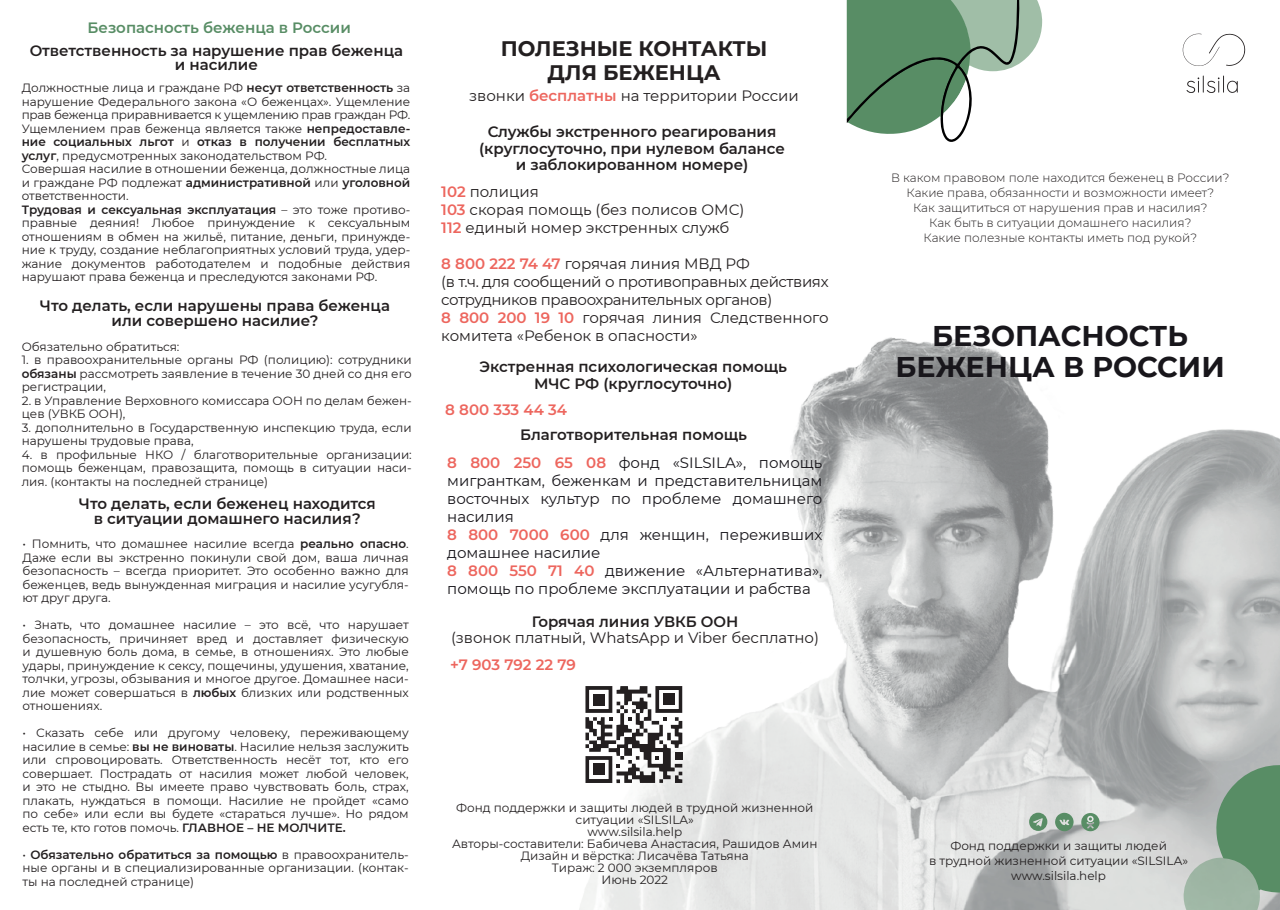
<style>
.page{position:relative;width:1280px;height:910px;background:#fff}
.page>*{position:absolute;margin:0;border:0;box-sizing:border-box;transform-origin:0 0}
.t1{font:700 28.5px/31.5px "Montserrat";color:#18161b;text-align:center}
.t2{font:700 21px/24px "Montserrat";color:#231f20;text-align:center}
.t3{font:600 15px/16.5px "Montserrat";color:#231f20;text-align:center}
.t4{font:15px/18px "Montserrat";color:#18161b}
.t5{font:15px/18px "Montserrat";letter-spacing:-.025em;color:#231f20}
.t6{font:15px/18px "Montserrat";color:#231f20}
.t7{font:600 15px "Montserrat";color:#588d65}
.t8{font:600 15px "Montserrat";color:#ed665e}
.t9{font:12px/13.5px "Montserrat";color:#231f20;text-align:justify}
.t10{font:300 12px/15px "Montserrat";color:#231f20;text-align:center}
.s1{font-weight:600}
.s2{font-weight:600;color:#ed665e}
</style>
<div class="page">
<img style="left:579px;top:337px;width:701px;height:573px">
<svg style="left:1183px;top:34px;width:62px;height:32px"></svg>
<svg style="left:1186px;top:76px;width:52px;height:17px"></svg>
<svg style="left:847px;top:0;width:195px;height:142px"></svg>
<svg style="left:585px;top:686px;width:97px;height:97px"></svg>
<div style="left:593px;top:694px;width:11px;height:11px;background:#231f20"></div>
<div style="left:663px;top:694px;width:12px;height:11px;background:#231f20"></div>
<div style="left:593px;top:764px;width:11px;height:11px;background:#231f20"></div>
<svg style="left:1081px;top:813px;width:18px;height:18px"></svg>
<svg style="left:1055px;top:813px;width:18px;height:18px"></svg>
<svg style="left:1029px;top:813px;width:18px;height:18px"></svg>
<svg style="left:1184px;top:764px;width:96px;height:146px;background:#89a590"></svg>
<p class="t7" style="left:88px;top:17px;width:265px">Безопасность беженца в России</p>
<p class="t3" style="left:30px;top:43px;width:375px;line-height:13.5px">Ответственность за нарушение прав беженца и насилие</p>
<p class="t9" style="left:22px;top:81px;width:390px;text-align:left">Должностные лица и граждане РФ <span class="s1">несут ответственность</span> за нарушение Федерального закона «О беженцах». Ущемление прав беженца приравнивается к ущемлению прав граждан РФ.<br>Ущемлением прав беженца является также <span class="s1">непредоставле&shy;ние социальных льгот</span> и <span class="s1">отказ в получении бесплатных услуг</span>, предусмотренных законодательством РФ.<br>Совершая насилие в отношении беженца, должностные лица и граждане РФ подлежат <span class="s1">административной</span> или <span class="s1">уголовной </span>ответственности.<br><span class="s1">Трудовая и сексуальная эксплуатация</span> – это тоже противо&shy;правные деяния! Любое принуждение к сексуальным отношениям в обмен на жильё, питание, деньги, принужде&shy;ние к труду, создание неблагоприятных условий труда, удер&shy;жание документов работодателем и подобные действия нарушают права беженца и преследуются законами РФ.</p>
<p class="t3" style="left:40px;top:297px;width:351px;line-height:15px">Что делать, если нарушены права беженца или совершено насилие?</p>
<p class="t9" style="left:22px;top:339px;width:159px">Обязательно обратиться:</p>
<p class="t9" style="left:22px;top:353px;width:392px">1. в правоохранительные органы РФ (полицию): сотрудники <span class="s1">обязаны</span> рассмотреть заявление в течение 30 дней со дня его регистрации,</p>
<p class="t9" style="left:22px;top:393px;width:392px">2. в Управление Верховного комиссара ООН по делам бежен&shy;цев (УВКБ ООН),</p>
<p class="t9" style="left:22px;top:420px;width:392px">3. дополнительно в Государственную инспекцию труда, если нарушены трудовые права,</p>
<p class="t9" style="left:22px;top:447px;width:392px">4. в профильные НКО / благотворительные организации: помощь беженцам, правозащита, помощь в ситуации наси&shy;лия. (контакты на последней странице)</p>
<p class="t3" style="left:79px;top:496px;width:298px;line-height:15px">Что делать, если беженец находится в ситуации домашнего насилия?</p>
<p class="t9" style="left:22px;top:537px;width:388px">• Помнить, что домашнее насилие всегда <span class="s1">реально опасно</span>.<br>Даже если вы экстренно покинули свой дом, ваша личная безопасность – всегда приоритет. Это особенно важно для беженцев, ведь вынужденная миграция и насилие усугубля&shy;ют друг друга.</p>
<p class="t9" style="left:22px;top:618px;width:388px">• Знать, что домашнее насилие – это всё, что нарушает безопасность, причиняет вред и доставляет физическую и душевную боль дома, в семье, в отношениях. Это любые удары, принуждение к сексу, пощечины, удушения, хватание, толчки, угрозы, обзывания и многое другое. Домашнее наси&shy;лие может совершаться в <span class="s1">любых</span> близких или родственных отношениях.</p>
<p class="t9" style="left:22px;top:726px;width:388px">• Сказать себе или другому человеку, переживающему насилие в семье: <span class="s1">вы не виноваты</span>. Насилие нельзя заслужить или спровоцировать. Ответственность несёт тот, кто его совершает. Пострадать от насилия может любой человек, и это не стыдно. Вы имеете право чувствовать боль, страх, плакать, нуждаться в помощи. Насилие не пройдет «само по себе» или если вы будете «стараться лучше». Но рядом есть те, кто готов помочь. <span class="s1">ГЛАВНОЕ – НЕ МОЛЧИТЕ.</span></p>
<p class="t9" style="left:22px;top:847px;width:388px">• <span class="s1">Обязательно обратиться за помощью</span> в правоохранитель&shy;ные органы и в специализированные организации. (контак&shy;ты на последней странице)</p>
<h2 class="t2" style="left:501px;top:36px;width:268px">ПОЛЕЗНЫЕ КОНТАКТЫ<br>ДЛЯ БЕЖЕНЦА</h2>
<p class="t6" style="left:469px;top:86px;width:331px">звонки <span class="s2">бесплатны</span> на территории России</p>
<p class="t3" style="left:479px;top:123px;width:307px">Службы экстренного реагирования (круглосуточно, при нулевом балансе и заблокированном номере)</p>
<p class="t6" style="left:441px;top:182px;width:305px"><span class="s2">102</span> полиция<br><span class="s2">103</span> скорая помощь (без полисов ОМС)<br><span class="s2">112</span> единый номер экстренных служб</p>
<p class="t5" style="left:441px;top:254px;width:389px"><span class="s2">8 800 222 74 47</span> горячая линия МВД РФ<br>(в т.ч. для сообщений о противоправных действиях сотрудников правоохранительных органов)<br><span class="s2">8 800 200 19 10</span> горячая линия Следственного комитета «Ребенок в опасности»</p>
<p class="t3" style="left:479px;top:358px;width:309px">Экстренная психологическая помощь<br>МЧС РФ (круглосуточно)</p>
<p class="t3" style="left:520px;top:426px;width:228px">Благотворительная помощь</p>
<p class="t8" style="left:445px;top:399px;width:123px">8 800 333 44 34</p>
<p class="t4" style="left:447px;top:453px;width:377px"><span class="s2">8 800 250 65 08</span> фонд «SILSILA», помощь мигранткам, беженкам и представительницам восточных культур по проблеме домашнего насилия<br><span class="s2">8 800 7000 600</span> для женщин, переживших домашнее насилие<br><span class="s2">8 800 550 71 40</span> движение «Альтернатива», помощь по проблеме эксплуатации и рабства</p>
<p class="t3" style="left:532px;top:613px;width:208px">Горячая линия УВКБ ООН</p>
<p class="t6" style="left:451px;top:629px;width:369px">(звонок платный, WhatsApp и Viber бесплатно)</p>
<p class="t8" style="left:450px;top:654px;width:127px">+7 903 792 22 79</p>
<p class="t9" style="left:452px;top:801px;width:367px;line-height:12px;text-align:center">Фонд поддержки и защиты людей в трудной жизненной ситуации «SILSILA»<br>www.silsila.help<br>Авторы-составители: Бабичева Анастасия, Рашидов Амин<br>Дизайн и вёрстка: Лисачёва Татьяна<br>Тираж: 2 000 экземпляров<br>Июнь 2022</p>
<p class="t10" style="left:891px;top:170px;width:340px">В каком правовом поле находится беженец в России?<br>Какие права, обязанности и возможности имеет?<br>Как защититься от нарушения прав и насилия?<br>Как быть в ситуации домашнего насилия?<br>Какие полезные контакты иметь под рукой?</p>
<h1 class="t1" style="left:895px;top:319px;width:331px">БЕЗОПАСНОСТЬ<br>БЕЖЕНЦА В РОССИИ</h1>
<p class="t9" style="left:929px;top:838px;width:261px;line-height:15px;text-align:center">Фонд поддержки и защиты людей<br>в трудной жизненной ситуации «SILSILA» www.silsila.help</p>
</div>
